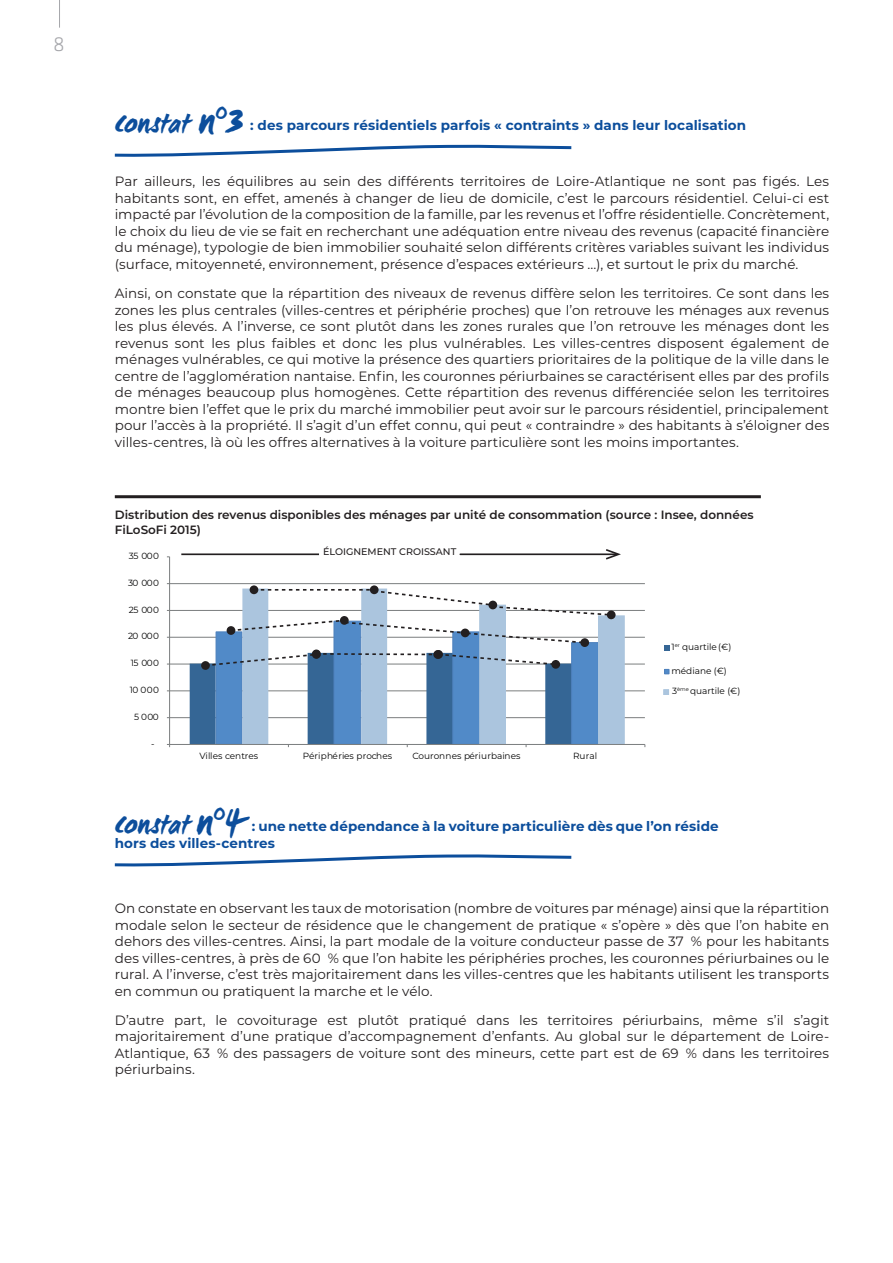
<style>
.page{position:relative;width:893px;height:1263px;background:#fff}
.page>*{position:absolute;margin:0;border:0;box-sizing:border-box;transform-origin:0 0}
.t1{font:700 27px "WC Mano Negra Bta";letter-spacing:-.005em;color:#0c4e9c}
.t2{font:300 21px "Klavika";color:#a5a6aa}
.t3{font:13.5px/16.5px "Montserrat";color:#231f20;text-align:justify}
.t4{font:700 13.5px/16.5px "Montserrat";letter-spacing:.005em;color:#0c4e9c}
.t5{font:600 12px/14.4px "Montserrat";color:#231f20}
.t6{font:500 9.6px "Montserrat";color:#231f20}
.t7{font:9px "Montserrat";color:#000001}
.s1{font-size:36px}
</style>
<div class="page">
<hr style="left:115px;top:495px;width:646px;height:3px;background:#231f20">
<svg style="left:114px;top:144px;width:458px;height:13px"></svg>
<svg style="left:114px;top:854px;width:458px;height:13px"></svg>
<hr style="left:170px;top:717px;width:475px;height:1px;background:#7b7e7f">
<hr style="left:170px;top:690px;width:475px;height:1px;background:#7b7e7f">
<hr style="left:170px;top:664px;width:475px;height:1px;background:#7b7e7f">
<hr style="left:170px;top:637px;width:475px;height:1px;background:#7b7e7f">
<hr style="left:170px;top:610px;width:475px;height:1px;background:#7b7e7f">
<hr style="left:170px;top:583px;width:475px;height:1px;background:#7b7e7f">
<svg style="left:242px;top:588px;width:383px;height:156px"></svg>
<hr style="left:169px;top:557px;width:1px;height:187px;background:#7b7e7f">
<hr style="left:170px;top:744px;width:475px;height:1px;background:#7b7e7f">
<svg style="left:664px;top:645px;width:5px;height:5px"></svg>
<svg style="left:664px;top:669px;width:5px;height:5px"></svg>
<hr style="left:181px;top:553px;width:138px;height:2px;background:#231f20">
<hr style="left:460px;top:553px;width:156px;height:2px;background:#231f20">
<svg style="left:606px;top:549px;width:15px;height:11px"></svg>
<svg style="left:663px;top:689px;width:6px;height:6px"></svg>
<svg style="left:312px;top:649px;width:9px;height:9px"></svg>
<div style="left:433px;top:650px;width:9px;height:9px;background:#a5a3a3;border-radius:50%"></div>
<svg style="left:190px;top:652px;width:382px;height:95px"></svg>
<div style="left:434px;top:650px;width:9px;height:9px;background:#231f20;border-radius:50%"></div>
<div style="left:551px;top:660px;width:9px;height:9px;background:#231f20;border-radius:50%"></div>
<svg style="left:226px;top:626px;width:10px;height:9px"></svg>
<div style="left:580px;top:638px;width:9px;height:9px;background:#231f20;border-radius:50%"></div>
<div style="left:250px;top:585px;width:8px;height:9px;background:#231f20;border-radius:50%"></div>
<svg style="left:370px;top:585px;width:9px;height:9px"></svg>
<svg style="left:229px;top:589px;width:384px;height:55px"></svg>
<div style="left:607px;top:610px;width:9px;height:9px;background:#231f20;border-radius:50%"></div>
<svg style="left:59px;top:0;width:1px;height:28px"></svg>
<h2 class="t2" style="left:53px;top:33px;width:13px">8</h2>
<h1 class="t1" style="left:115px;top:105px;width:131px">Constat <span class="s1">n°</span><sup>O</sup><span class="s1">3</span></h1>
<p class="t4" style="left:250px;top:116px;width:497px">: des parcours résidentiels parfois « contraints » dans leur localisation</p>
<p class="t3" style="left:115px;top:173px;width:716px">Par ailleurs, les équilibres au sein des différents territoires de Loire-Atlantique ne sont pas figés. Les habitants sont, en effet, amenés à changer de lieu de domicile, c’est le parcours résidentiel. Celui-ci est impacté par l’évolution de la composition de la famille, par les revenus et l’offre résidentielle. Concrètement, le choix du lieu de vie se fait en recherchant une adéquation entre niveau des revenus (capacité financière du ménage), typologie de bien immobilier souhaité selon différents critères variables suivant les individus (surface, mitoyenneté, environnement, présence d’espaces extérieurs ...), et surtout le prix du marché.</p>
<p class="t3" style="left:115px;top:285px;width:716px">Ainsi, on constate que la répartition des niveaux de revenus diffère selon les territoires. Ce sont dans les zones les plus centrales (villes-centres et périphérie proches) que l’on retrouve les ménages aux revenus les plus élevés. A l’inverse, ce sont plutôt dans les zones rurales que l’on retrouve les ménages dont les revenus sont les plus faibles et donc les plus vulnérables. Les villes-centres disposent également de ménages vulnérables, ce qui motive la présence des quartiers prioritaires de la politique de la ville dans le centre de l’agglomération nantaise. Enfin, les couronnes périurbaines se caractérisent elles par des profils de ménages beaucoup plus homogènes. Cette répartition des revenus différenciée selon les territoires montre bien l’effet que le prix du marché immobilier peut avoir sur le parcours résidentiel, principalement pour l’accès à la propriété. Il s’agit d’un effet connu, qui peut « contraindre » des habitants à s’éloigner des villes-centres, là où les offres alternatives à la voiture particulière sont les moins importantes.</p>
<p class="t5" style="left:115px;top:507px;width:640px">Distribution des revenus disponibles des ménages par unité de consommation (source : Insee, données<br>FiLoSoFi 2015)</p>
<p class="t7" style="left:129px;top:550px;width:32px">35 000</p>
<p class="t7" style="left:128px;top:576px;width:32px">30 000</p>
<p class="t7" style="left:129px;top:603px;width:32px">25 000</p>
<p class="t7" style="left:128px;top:630px;width:32px">20 000</p>
<p class="t7" style="left:131px;top:657px;width:30px">15 000</p>
<p class="t7" style="left:130px;top:684px;width:31px">10 000</p>
<p class="t7" style="left:134px;top:710px;width:26px">5 000</p>
<p class="t7" style="left:151px;top:737px;width:5px">-</p>
<p class="t6" style="left:323px;top:545px;width:135px">ÉLOIGNEMENT CROISSANT</p>
<p class="t7" style="left:199px;top:750px;width:60px">Villes centres</p>
<p class="t7" style="left:303px;top:750px;width:91px">Périphéries proches</p>
<p class="t7" style="left:412px;top:750px;width:110px">Couronnes périurbaines</p>
<p class="t7" style="left:573px;top:750px;width:25px">Rural</p>
<p class="t7" style="left:671px;top:641px;width:61px">1<sup>er</sup> quartile (€)</p>
<p class="t7" style="left:671px;top:665px;width:57px">médiane (€)</p>
<p class="t7" style="left:672px;top:685px;width:70px">3<sup>ème</sup> quartile (€)</p>
<h1 class="t1" style="left:115px;top:806px;width:134px">Constat <span class="s1">n°</span><sup>O</sup><span class="s1">4</span></h1>
<p class="t4" style="left:115px;top:817px;width:605px;text-indent:137px">: une nette dépendance à la voiture particulière dès que l’on réside hors des villes-centres</p>
<p class="t3" style="left:115px;top:899px;width:716px">On constate en observant les taux de motorisation (nombre de voitures par ménage) ainsi que la répartition modale selon le secteur de résidence que le changement de pratique « s’opère » dès que l’on habite en dehors des villes-centres. Ainsi, la part modale de la voiture conducteur passe de 37 % pour les habitants des villes-centres, à près de 60 % que l’on habite les périphéries proches, les couronnes périurbaines ou le rural. A l’inverse, c’est très majoritairement dans les villes-centres que les habitants utilisent les transports en commun ou pratiquent la marche et le vélo.</p>
<p class="t3" style="left:115px;top:1011px;width:716px">D’autre part, le covoiturage est plutôt pratiqué dans les territoires périurbains, même s’il s’agit majoritairement d’une pratique d’accompagnement d’enfants. Au global sur le département de Loire-Atlantique, 63 % des passagers de voiture sont des mineurs, cette part est de 69 % dans les territoires périurbains.</p>
</div>
